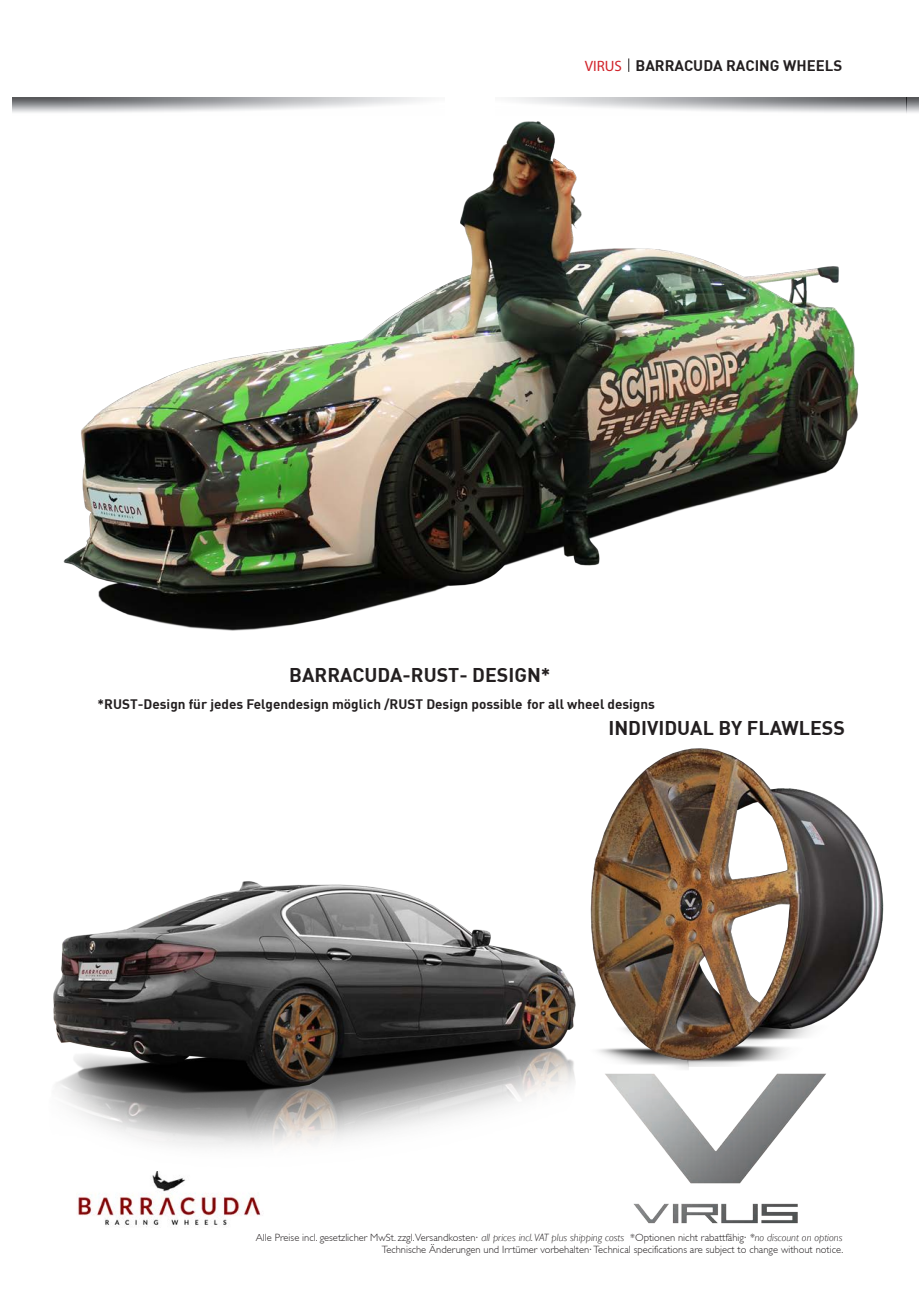
<style>
.page{position:relative;width:919px;height:1289px;background:#fff}
.page>*{position:absolute;margin:0;border:0;box-sizing:border-box;transform-origin:0 0}
.t1{font:700 19.5px "DIN";color:#231f20}
.t2{font:700 15px "DIN";color:#231f20}
.t3{font:700 13.5px "DIN";color:#231f20}
.t4{font:300 10.5px/12px "Gill Sans";color:#231f20;text-align:right}
.s1{font-family:"Myriad Pro";font-weight:400;color:#d1232a}
.s2{font-style:italic}
</style>
<div class="page">
<img style="left:12px;top:98px;width:847px;height:533px">
<img style="left:643px;top:1088px;width:172px;height:136px">
<img style="left:53px;top:881px;width:590px;height:335px">
<img style="left:447px;top:748px;width:437px;height:340px">
<img style="left:13px;top:98px;width:431px;height:18px">
<img style="left:495px;top:98px;width:423px;height:18px">
<img style="left:77px;top:1171px;width:186px;height:56px">
<svg style="left:628px;top:58px;width:1px;height:14px"></svg>
<p class="t2" style="left:585px;top:55px;width:259px"><span class="s1">VIRUS</span> BARRACUDA RACING WHEELS</p>
<p class="t1" style="left:289px;top:662px;width:263px">BARRACUDA-RUST- DESIGN*</p>
<p class="t3" style="left:98px;top:695px;width:559px">*RUST-Design für jedes Felgendesign möglich /RUST Design possible for all wheel designs</p>
<p class="t1" style="left:608px;top:715px;width:238px">INDIVIDUAL BY FLAWLESS</p>
<p class="t4" style="left:256px;top:1231px;width:589px">Alle Preise incl. gesetzlicher MwSt. zzgl.Versandkosten· <span class="s2">all prices incl. VAT plus shipping costs</span> *Optionen nicht rabattfähig· <span class="s2">*no discount on options<br></span>Technische Änderungen und Irrtümer vorbehalten· Technical specifications are subject to change without notice.</p>
</div>
